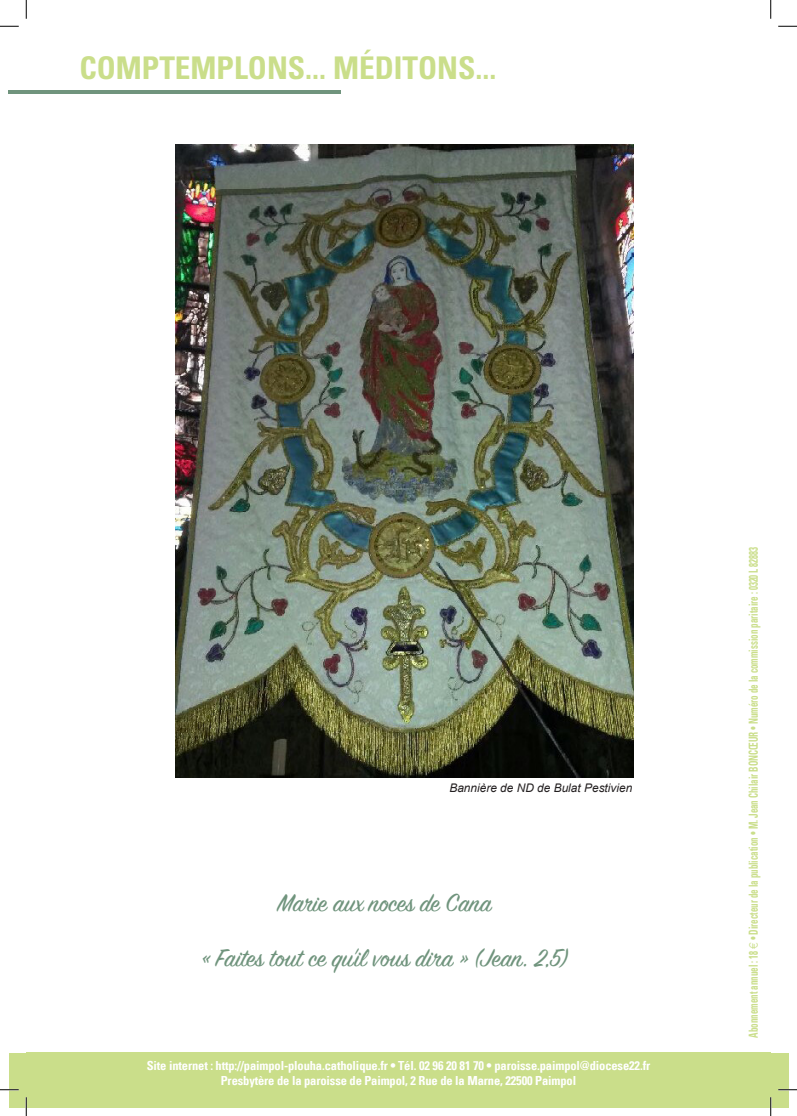
<style>
.page{position:relative;width:797px;height:1116px;background:#fff}
.page>*{position:absolute;margin:0;border:0;box-sizing:border-box;transform-origin:0 0}
.t1{font:700 condensed 31.25px "Univers LT Std";color:#cade8a}
.t2{font:27.5px "Sign Painter House Script";color:#70947d}
.t3{font:700 condensed 12.5px "Univers";letter-spacing:-.01em;color:#fff}
.t4{font:700 condensed 12.5px "Univers";color:#cade8a;scale:.72 1}
.t5{font:italic 11.88px "Arial";color:#231f20}
.s1{font-family:"Euro Sans";font-weight:400;font-stretch:normal}
</style>
<div class="page">
<div style="left:9px;top:1053px;width:779px;height:54px;background:#cade8a"></div>
<hr style="left:9px;top:90px;width:332px;height:4px;background:#70947d">
<div style="left:26px;top:1052px;width:744px;height:37px;background:#cade8a"></div>
<img style="left:175px;top:144px;width:458px;height:633px">
<svg style="left:0;top:25px;width:19px;height:2px"></svg>
<svg style="left:778px;top:25px;width:19px;height:2px"></svg>
<svg style="left:0;top:1089px;width:19px;height:1px"></svg>
<svg style="left:778px;top:1088px;width:19px;height:2px"></svg>
<svg style="left:25px;top:0;width:2px;height:19px"></svg>
<svg style="left:25px;top:1097px;width:2px;height:18px"></svg>
<svg style="left:770px;top:0;width:1px;height:19px"></svg>
<svg style="left:770px;top:1097px;width:1px;height:18px"></svg>
<p class="t1" style="left:79px;top:48px;width:418px">COMPTEMPLONS... MÉDITONS...</p>
<p class="t5" style="left:449px;top:780px;width:184px">Bannière de ND de Bulat Pestivien</p>
<p class="t2" style="left:277px;top:886px;width:215px">Marie aux noces de Cana</p>
<p class="t2" style="left:202px;top:941px;width:366px">« Faites tout ce qu'il vous dira » (Jean. 2,5)</p>
<p class="t3" style="left:147px;top:1057px;width:505px">Site internet : http://paimpol-plouha.catholique.fr • Tél. 02 96 20 81 70 • paroisse.paimpol@diocese22.fr</p>
<p class="t3" style="left:221px;top:1072px;width:357px">Presbytère de la paroisse de Paimpol, 2 Rue de la Marne, 22500 Paimpol</p>
<p class="t4" style="left:745px;top:1037px;width:683px;rotate:-90deg">Abonnement annuel : 18 <span class="s1">e</span> • Directeur de la publication • M. Jean Chilair BONCŒUR • Numéro de la commission paritaire : 0320 L 82883</p>
</div>
